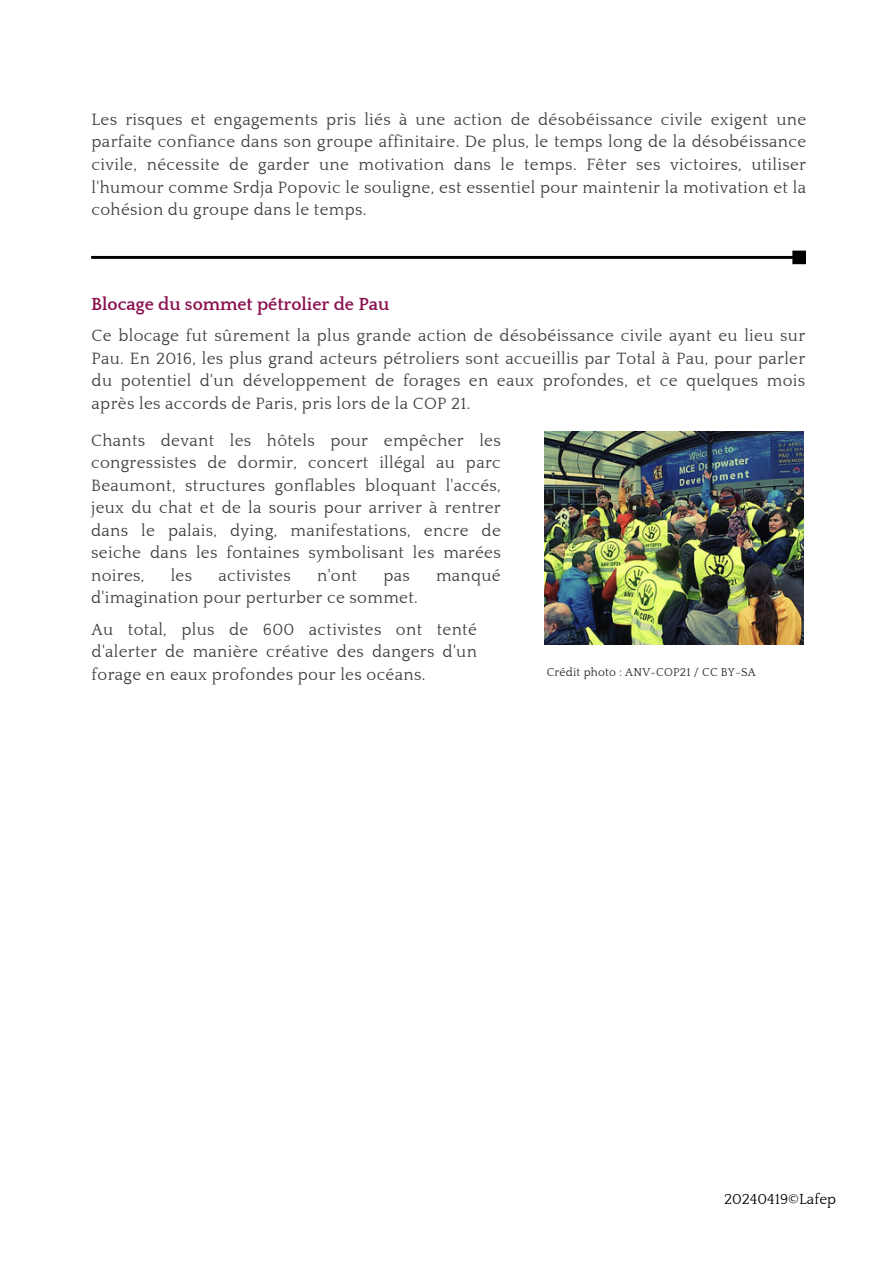
<style>
.page{position:relative;width:894px;height:1264px;background:#fff}
.page>*{position:absolute;margin:0;border:0;box-sizing:border-box;transform-origin:0 0}
.t1{font:700 18px "Quattrocento";color:#8b0f4e}
.t2{font:16.8px/22.5px "Quattrocento";letter-spacing:.02em;color:#3d3d3d;text-align:justify}
.t3{font:15px "Quattrocento";color:#000}
.t4{font:11.7px "Quattrocento";letter-spacing:.02em;color:#222}
</style>
<div class="page">
<svg style="left:91px;top:250px;width:714px;height:14px"></svg>
<img style="left:544px;top:431px;width:258px;height:213px">
<p class="t2" style="left:92px;top:109px;width:715px">Les risques et engagements pris liés à une action de désobéissance civile exigent une parfaite confiance dans son groupe affinitaire. De plus, le temps long de la désobéissance civile, nécessite de garder une motivation dans le temps. Fêter ses victoires, utiliser l'humour comme Srdja Popovic le souligne, est essentiel pour maintenir la motivation et la cohésion du groupe dans le temps.</p>
<h2 class="t1" style="left:91px;top:295px;width:299px">Blocage du sommet pétrolier de Pau</h2>
<h1 class="t2" style="left:92px;top:325px;width:715px">Ce blocage fut sûrement la plus grande action de désobéissance civile ayant eu lieu sur Pau. En 2016, les plus grand acteurs pétroliers sont accueillis par Total à Pau, pour parler du potentiel d'un développement de forages en eaux profondes, et ce quelques mois après les accords de Paris, pris lors de la COP 21.</h1>
<h2 class="t2" style="left:91px;top:429px;width:411px">Chants devant les hôtels pour empêcher les congressistes de dormir, concert illégal au parc Beaumont, structures gonflables bloquant l'accés, jeux du chat et de la souris pour arriver à rentrer dans le palais, dying, manifestations, encre de seiche dans les fontaines symbolisant les marées noires,</h2>
<h2 class="t2" style="left:171px;top:564px;width:23px">les</h2>
<h2 class="t2" style="left:218px;top:564px;width:74px">activistes</h2>
<h2 class="t2" style="left:317px;top:564px;width:41px">n'ont</h2>
<h2 class="t2" style="left:383px;top:564px;width:28px">pas</h2>
<h2 class="t2" style="left:436px;top:564px;width:66px">manqué</h2>
<h2 class="t2" style="left:91px;top:587px;width:328px">d'imagination pour perturber ce sommet.</h2>
<h2 class="t2" style="left:92px;top:618px;width:387px">Au total, plus de 600 activistes ont tenté d'alerter de manière créative des dangers d'un forage en eaux profondes pour les océans.</h2>
<h2 class="t4" style="left:546px;top:666px;width:210px">Crédit photo : ANV-COP21 / CC BY-SA</h2>
<h3 class="t3" style="left:723px;top:1191px;width:114px">20240419©Lafep</h3>
</div>
